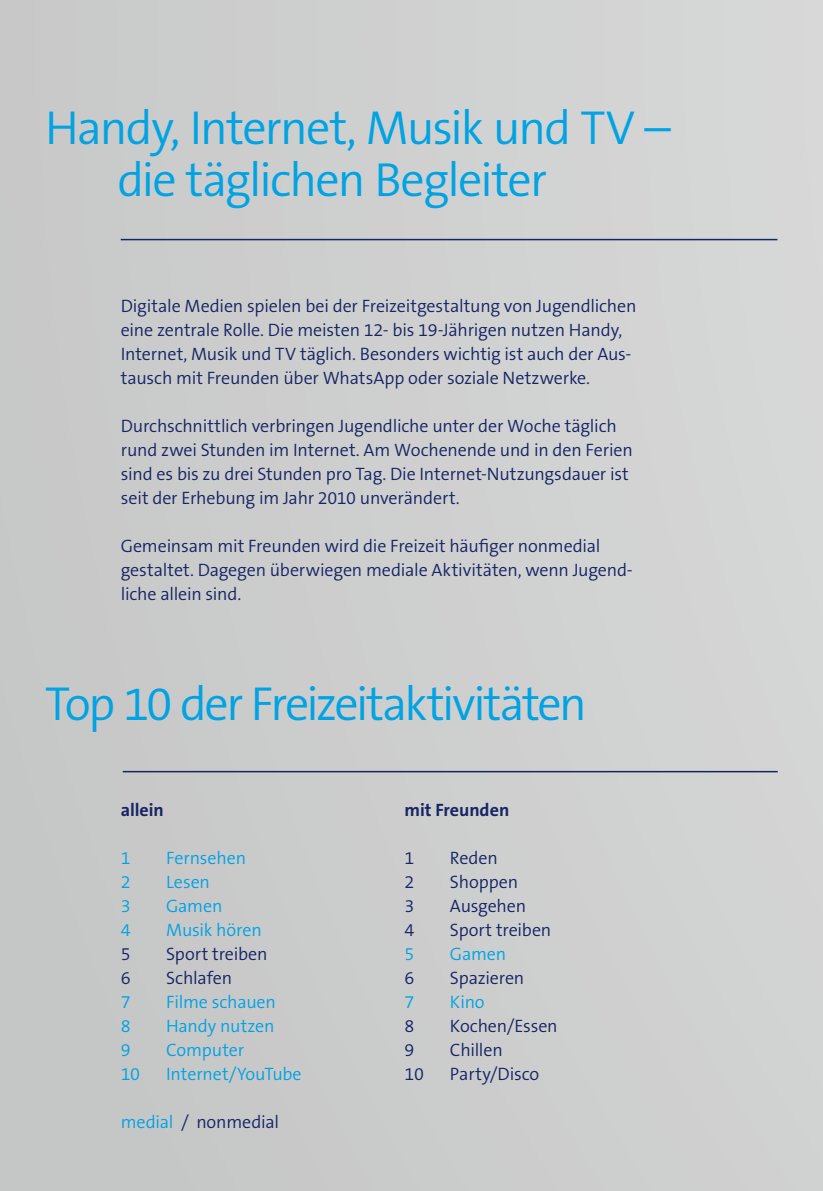
<style>
.page{position:relative;width:823px;height:1191px;background:#fff}
.page>*{position:absolute;margin:0;border:0;box-sizing:border-box;transform-origin:0 0}
.t1{font:300 48px/52px "The Sans B W4";letter-spacing:-.04em;color:#00a3e3}
.t2{font:300 18px/24px "The Sans B W4";letter-spacing:-.01em;color:#172565}
.t3{font:300 18px "The Sans B W4";letter-spacing:-.01em;color:#00a3e3}
.t4{font:700 18px "The Sans B W7";color:#172565}
.s1{color:#00a3e3}
</style>
<div class="page">
<div style="left:0;top:0;width:822px;height:1191px;background:#cdcece"></div>
<hr style="left:121px;top:239px;width:656px;height:1px;background:#172565">
<hr style="left:123px;top:771px;width:654px;height:1px;background:#172565">
<h1 class="t1" style="left:117px;top:102px;width:554px;text-indent:-72px">Handy, Internet, Musik und TV – die täglichen Begleiter</h1>
<p class="t2" style="left:121px;top:294px;width:517px">Digitale Medien spielen bei der Freizeitgestaltung von Jugendlichen eine zentrale Rolle. Die meisten 12- bis 19-Jährigen nutzen Handy, Internet, Musik und TV täglich. Besonders wichtig ist auch der Aus&shy;tausch mit Freunden über WhatsApp oder soziale Netzwerke.</p>
<p class="t2" style="left:121px;top:414px;width:513px">Durchschnittlich verbringen Jugendliche unter der Woche täglich rund zwei Stunden im Internet. Am Wochenende und in den Ferien sind es bis zu drei Stunden pro Tag. Die Internet-Nutzungsdauer ist seit der Erhebung im Jahr 2010 unverändert.</p>
<p class="t2" style="left:121px;top:534px;width:513px">Gemeinsam mit Freunden wird die Freizeit häufiger nonmedial gestaltet. Dagegen überwiegen mediale Aktivitäten, wenn Jugend&shy;liche allein sind.</p>
<h1 class="t1" style="left:45px;top:678px;width:543px">Top 10 der Freizeitaktivitäten</h1>
<p class="t4" style="left:121px;top:798px;width:45px">allein</p>
<p class="t4" style="left:404px;top:798px;width:106px">mit Freunden</p>
<p class="t3" style="left:121px;top:846px;width:11px">1</p>
<p class="t3" style="left:166px;top:846px;width:81px">Fernsehen</p>
<p class="t2" style="left:404px;top:846px;width:11px">1</p>
<p class="t2" style="left:449px;top:846px;width:49px">Reden</p>
<p class="t3" style="left:121px;top:870px;width:11px">2</p>
<p class="t3" style="left:166px;top:870px;width:45px">Lesen</p>
<p class="t2" style="left:404px;top:870px;width:11px">2</p>
<p class="t2" style="left:449px;top:870px;width:70px">Shoppen</p>
<p class="t3" style="left:121px;top:894px;width:11px">3</p>
<p class="t3" style="left:166px;top:894px;width:58px">Gamen</p>
<p class="t2" style="left:404px;top:894px;width:11px">3</p>
<p class="t2" style="left:449px;top:894px;width:78px">Ausgehen</p>
<p class="t3" style="left:121px;top:918px;width:11px">4</p>
<p class="t3" style="left:166px;top:918px;width:97px">Musik hören</p>
<p class="t2" style="left:404px;top:918px;width:11px">4</p>
<p class="t2" style="left:449px;top:918px;width:103px">Sport treiben</p>
<p class="t2" style="left:121px;top:942px;width:11px">5</p>
<p class="t2" style="left:166px;top:942px;width:103px">Sport treiben</p>
<p class="t3" style="left:404px;top:942px;width:11px">5</p>
<p class="t3" style="left:449px;top:942px;width:58px">Gamen</p>
<p class="t2" style="left:121px;top:966px;width:11px">6</p>
<p class="t2" style="left:166px;top:966px;width:67px">Schlafen</p>
<p class="t2" style="left:404px;top:966px;width:11px">6</p>
<p class="t2" style="left:449px;top:966px;width:76px">Spazieren</p>
<p class="t3" style="left:121px;top:990px;width:11px">7</p>
<p class="t3" style="left:166px;top:990px;width:111px">Filme schauen</p>
<p class="t3" style="left:404px;top:990px;width:11px">7</p>
<p class="t3" style="left:449px;top:990px;width:36px">Kino</p>
<p class="t3" style="left:121px;top:1014px;width:11px">8</p>
<p class="t3" style="left:166px;top:1014px;width:110px">Handy nutzen</p>
<p class="t2" style="left:404px;top:1014px;width:11px">8</p>
<p class="t2" style="left:449px;top:1014px;width:109px">Kochen/Essen</p>
<p class="t3" style="left:121px;top:1038px;width:11px">9</p>
<p class="t3" style="left:166px;top:1038px;width:79px">Computer</p>
<p class="t2" style="left:404px;top:1038px;width:11px">9</p>
<p class="t2" style="left:449px;top:1038px;width:54px">Chillen</p>
<p class="t3" style="left:121px;top:1062px;width:21px">10</p>
<p class="t3" style="left:166px;top:1062px;width:137px">Internet/YouTube</p>
<p class="t2" style="left:404px;top:1062px;width:21px">10</p>
<p class="t2" style="left:449px;top:1062px;width:91px">Party/Disco</p>
<p class="t2" style="left:121px;top:1110px;width:160px"><span class="s1">medial</span> / nonmedial</p>
</div>
